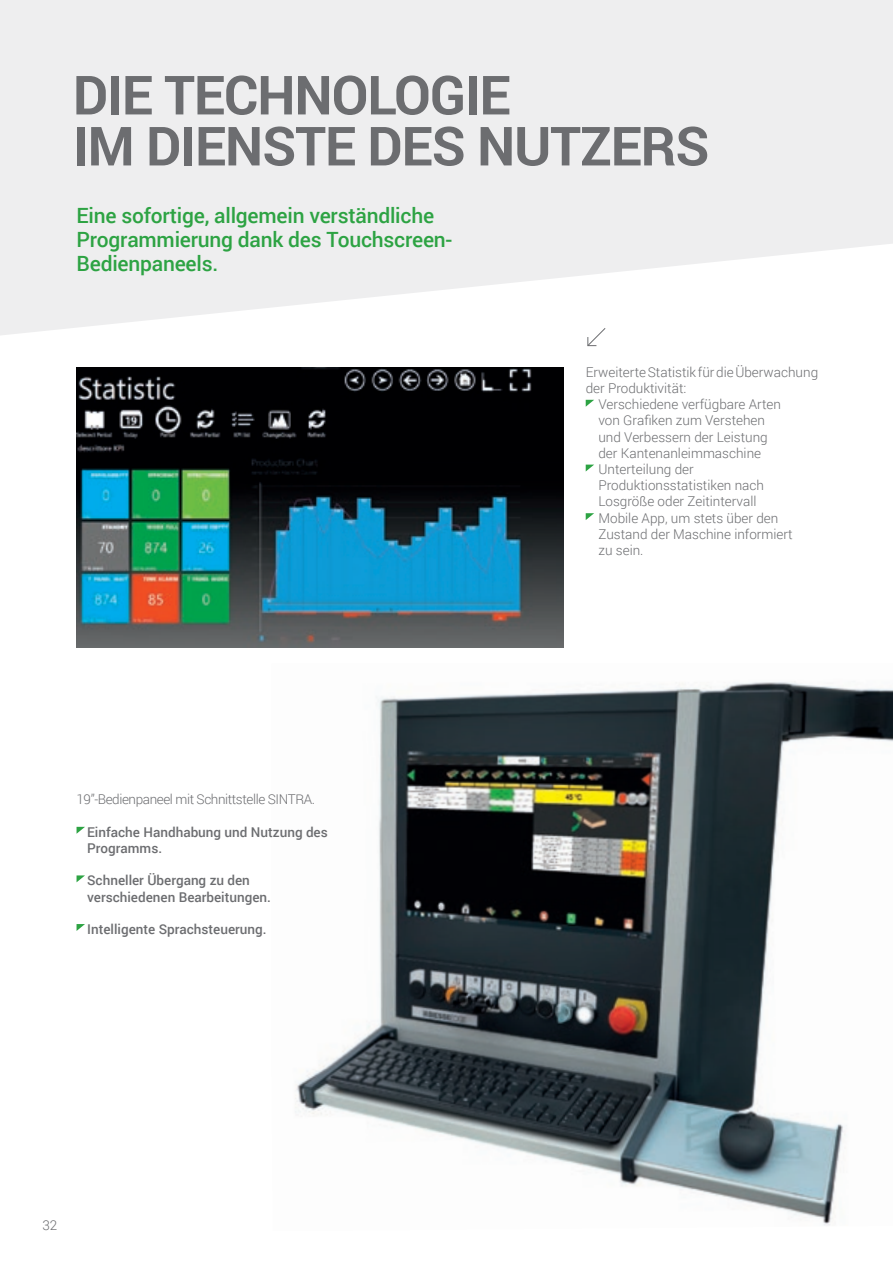
<style>
.page{position:relative;width:893px;height:1263px;background:#fff}
.page>*{position:absolute;margin:0;border:0;box-sizing:border-box;transform-origin:0 0}
._1_TITOLO_GRIGIO{font:700 54px/51px "Roboto";letter-spacing:-.02em;color:#6c6d70}
.t1{font:500 21px/24px "Roboto";letter-spacing:-.01em;color:#2da343}
.t2{font:300 13.5px/16.2px "Roboto";color:#6c6d70}
.t3{font:500 13.5px/16.2px "Roboto";color:#6c6d70}
.t4{font:300 13.5px "Roboto";letter-spacing:-.03em;color:#6c6d70}
</style>
<div class="page">
<img style="left:295px;top:681px;width:598px;height:545px">
<svg style="left:0;top:0;width:893px;height:335px;background:#f0f0f1"></svg>
<svg style="left:587px;top:327px;width:19px;height:20px"></svg>
<img style="left:77px;top:367px;width:487px;height:281px">
<svg style="left:586px;top:400px;width:8px;height:7px"></svg>
<svg style="left:586px;top:465px;width:8px;height:6px"></svg>
<svg style="left:586px;top:513px;width:8px;height:7px"></svg>
<svg style="left:77px;top:827px;width:8px;height:7px"></svg>
<svg style="left:77px;top:875px;width:8px;height:7px"></svg>
<svg style="left:77px;top:924px;width:8px;height:7px"></svg>
<p class="_1_TITOLO_GRIGIO" style="left:73px;top:68px;width:638px">DIE TECHNOLOGIE<br>IM DIENSTE DES NUTZERS</p>
<p class="t1" style="left:77px;top:203px;width:377px">Eine sofortige, allgemein verständliche<br>Programmierung dank des Touchscreen-<br>Bedienpaneels.</p>
<p class="t4" style="left:77px;top:790px;width:240px">19”-Bedienpaneel mit Schnittstelle SINTRA.</p>
<p class="t3" style="left:87px;top:823px;width:242px">Einfache Handhabung und Nutzung des<br>Programms.</p>
<p class="t3" style="left:87px;top:872px;width:185px">Schneller Übergang zu den verschiedenen Bearbeitungen.</p>
<p class="t3" style="left:87px;top:920px;width:181px">Intelligente Sprachsteuerung.</p>
<p class="t2" style="left:586px;top:363px;width:234px">Erweiterte Statistik für die Überwachung der Produktivität:</p>
<p class="t2" style="left:598px;top:396px;width:184px">Verschiedene verfügbare Arten von Grafiken zum Verstehen und Verbessern der Leistung der Kantenanleimmaschine</p>
<p class="t2" style="left:598px;top:461px;width:167px">Unterteilung der<br>Produktionsstatistiken nach<br>Losgröße oder Zeitintervall</p>
<p class="t2" style="left:598px;top:509px;width:196px">Mobile App, um stets über den<br>Zustand der Maschine informiert zu sein.</p>
<p class="t2" style="left:42px;top:1216px;width:16px">32</p>
</div>
